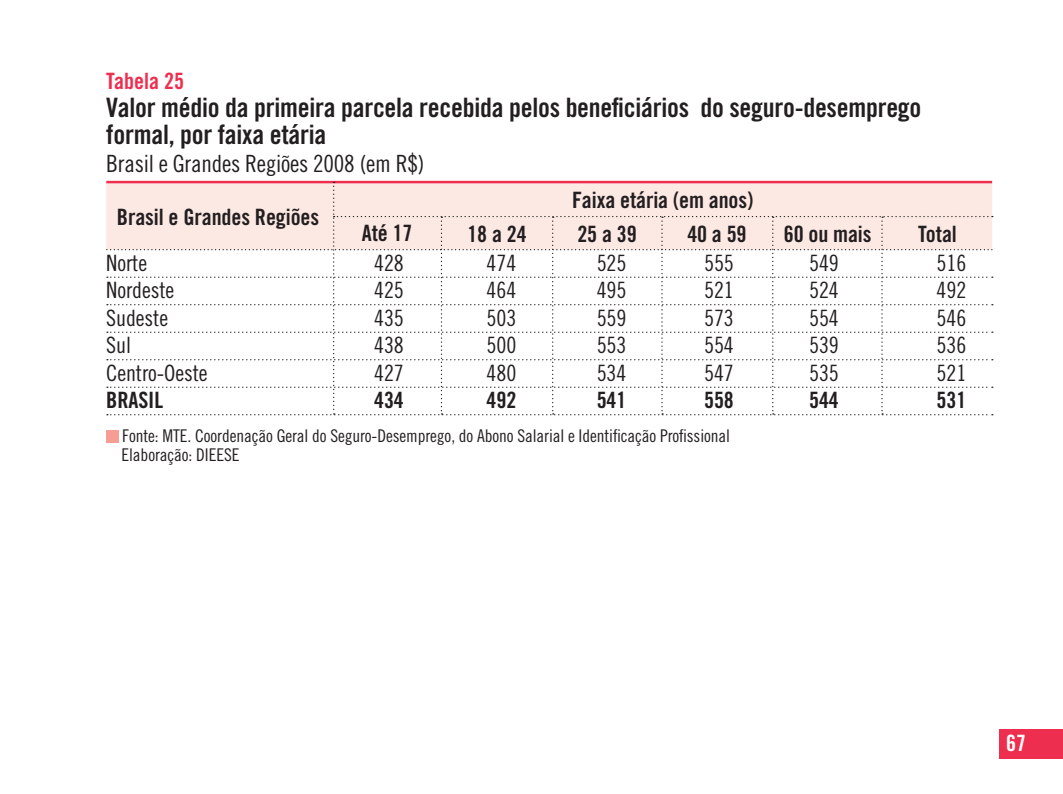
<style>
.page{position:relative;width:1063px;height:794px;background:#fff}
.page>*{position:absolute;margin:0;border:0;box-sizing:border-box;transform-origin:0 0}
.t1{font:26.75px/27.5px "Trade Gothic Bold Cond Twenty";letter-spacing:-.01em;color:#231f20}
.t2{font:23.75px "Trade Gothic Cond Eighteen";letter-spacing:-.01em;color:#231f20}
.t3{font:22.5px "Trade Gothic Cond Eighteen";letter-spacing:-.005em;color:#231f20}
.t4{font:22.5px "Trade Gothic Bold Cond Twenty";letter-spacing:-.005em;color:#231f20}
.t5{font:22.5px "Trade Gothic Bold Cond Twenty";color:#ee2e4e}
.t6{font:22.5px "Trade Gothic Bold Cond Twenty";color:#fff}
.t7{font:17.5px/18.8px "Trade Gothic Cond Eighteen";letter-spacing:-.005em;color:#231f20}
</style>
<div class="page">
<div style="left:999px;top:729px;width:64px;height:29px;background:#ee2e4e"></div>
<div style="left:106px;top:430px;width:13px;height:12px;background:#f69d94"></div>
<hr style="left:106px;top:181px;width:886px;height:2px;background:#ee2e4e">
<svg style="left:106px;top:182px;width:887px;height:233px"></svg>
<p class="t5" style="left:106px;top:67px;width:79px">Tabela 25</p>
<p class="t1" style="left:106px;top:93px;width:817px">valor médio da primeira parcela recebida pelos beneficiários do seguro-desemprego formal, por faixa etária</p>
<p class="t2" style="left:106px;top:149px;width:320px">Brasil e Grandes Regiões 2008 (em R$)</p>
<p class="t4" style="left:117px;top:203px;width:204px">Brasil e Grandes Regiões</p>
<p class="t4" style="left:572px;top:186px;width:183px">Faixa etária (em anos)</p>
<p class="t4" style="left:362px;top:220px;width:52px">Até 17</p>
<p class="t4" style="left:467px;top:220px;width:61px">18 a 24</p>
<p class="t4" style="left:577px;top:220px;width:61px">25 a 39</p>
<p class="t4" style="left:687px;top:220px;width:61px">40 a 59</p>
<p class="t4" style="left:784px;top:220px;width:89px">60 ou mais</p>
<p class="t4" style="left:918px;top:220px;width:40px">Total</p>
<p class="t3" style="left:106px;top:249px;width:42px">Norte</p>
<p class="t3" style="left:374px;top:249px;width:31px">428</p>
<p class="t3" style="left:487px;top:249px;width:31px">474</p>
<p class="t3" style="left:597px;top:249px;width:31px">525</p>
<p class="t3" style="left:704px;top:249px;width:31px">555</p>
<p class="t3" style="left:809px;top:249px;width:31px">549</p>
<p class="t3" style="left:937px;top:249px;width:31px">516</p>
<p class="t3" style="left:106px;top:277px;width:69px">Nordeste</p>
<p class="t3" style="left:374px;top:277px;width:31px">425</p>
<p class="t3" style="left:487px;top:277px;width:31px">464</p>
<p class="t3" style="left:597px;top:277px;width:31px">495</p>
<p class="t3" style="left:704px;top:277px;width:31px">521</p>
<p class="t3" style="left:809px;top:277px;width:31px">524</p>
<p class="t3" style="left:937px;top:277px;width:31px">492</p>
<p class="t3" style="left:106px;top:304px;width:63px">Sudeste</p>
<p class="t3" style="left:374px;top:304px;width:31px">435</p>
<p class="t3" style="left:487px;top:304px;width:31px">503</p>
<p class="t3" style="left:597px;top:304px;width:31px">559</p>
<p class="t3" style="left:704px;top:304px;width:31px">573</p>
<p class="t3" style="left:809px;top:304px;width:31px">554</p>
<p class="t3" style="left:937px;top:304px;width:31px">546</p>
<p class="t3" style="left:106px;top:332px;width:26px">Sul</p>
<p class="t3" style="left:374px;top:332px;width:31px">438</p>
<p class="t3" style="left:487px;top:332px;width:31px">500</p>
<p class="t3" style="left:597px;top:332px;width:31px">553</p>
<p class="t3" style="left:704px;top:332px;width:31px">554</p>
<p class="t3" style="left:809px;top:332px;width:31px">539</p>
<p class="t3" style="left:937px;top:332px;width:31px">536</p>
<p class="t3" style="left:106px;top:359px;width:103px">Centro-Oeste</p>
<p class="t3" style="left:374px;top:359px;width:31px">427</p>
<p class="t3" style="left:487px;top:359px;width:31px">480</p>
<p class="t3" style="left:597px;top:359px;width:31px">534</p>
<p class="t3" style="left:704px;top:359px;width:31px">547</p>
<p class="t3" style="left:809px;top:359px;width:31px">535</p>
<p class="t3" style="left:937px;top:359px;width:31px">521</p>
<p class="t4" style="left:106px;top:387px;width:58px">BRASIl</p>
<p class="t4" style="left:374px;top:387px;width:31px">434</p>
<p class="t4" style="left:487px;top:387px;width:31px">492</p>
<p class="t4" style="left:597px;top:387px;width:31px">541</p>
<p class="t4" style="left:704px;top:387px;width:31px">558</p>
<p class="t4" style="left:809px;top:387px;width:31px">544</p>
<p class="t4" style="left:937px;top:387px;width:31px">531</p>
<p class="t7" style="left:121px;top:427px;width:610px">Fonte: MTE. Coordenação Geral do Seguro-Desemprego, do Abono Salarial e Identificação Profissional<br>Elaboração: DIEESE</p>
<p class="t6" style="left:1006px;top:729px;width:21px">67</p>
</div>
